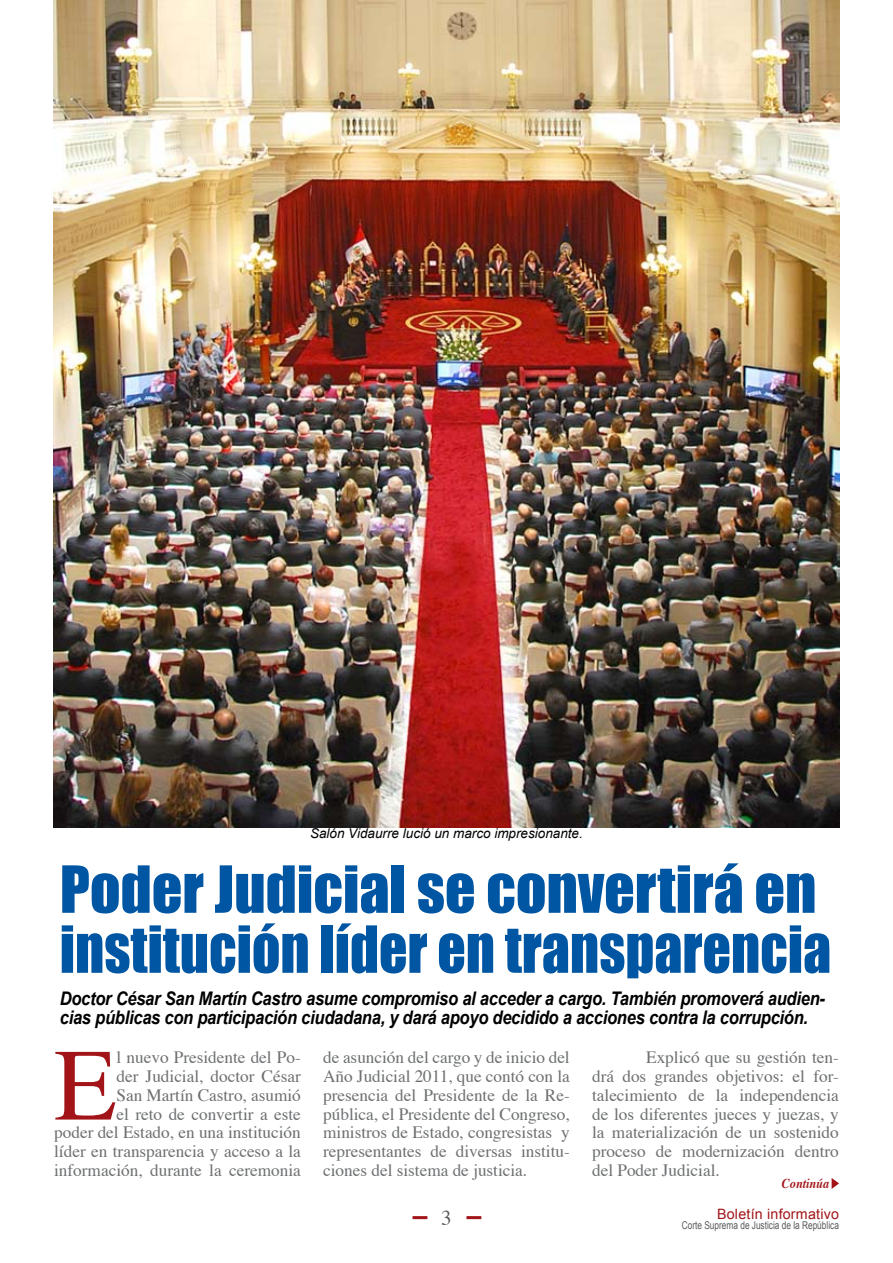
<style>
.page{position:relative;width:893px;height:1263px;background:#fff}
.page>*{position:absolute;margin:0;border:0;box-sizing:border-box;transform-origin:0 0}
.t1{font:102.3px "Times";color:#a21418}
.t2{font:60px/60px "Impact";color:#0056a2}
.t3{font:21px "Times";color:#58595b}
.t4{font:italic 700 18.75px/19.5px "Arial";letter-spacing:-.015em;color:#000;scale:.88 1}
.t5{font:17.25px/18.8px "Times";color:#6d6f71;text-align:justify}
.t6{font:14.25px "Arial";letter-spacing:.015em;color:#a21418}
.t7{font:italic 13.5px "Arial";color:#000}
.t8{font:italic 700 13.5px "Times";color:#a21418;scale:.9 1}
.t9{font:10.8px "Arial";color:#58595b;scale:.77 1}
</style>
<div class="page">
<hr style="left:413px;top:1216px;width:14px;height:3px;background:#a21418">
<hr style="left:466px;top:1216px;width:15px;height:3px;background:#a21418">
<img style="left:53px;top:0;width:787px;height:828px">
<svg style="left:832px;top:1178px;width:7px;height:11px"></svg>
<p class="t7" style="left:310px;top:825px;width:274px">Salón Vidaurre lució un marco impresionante.</p>
<h2 class="t2" style="left:60px;top:859px;width:773px">Poder Judicial se convertirá en institución líder en transparencia</h2>
<p class="t4" style="left:60px;top:989px;width:871px">Doctor César San Martín Castro asume compromiso al acceder a cargo. También promoverá audien&shy;cias públicas con participación ciudadana, y dará apoyo decidido a acciones contra la corrupción.</p>
<h1 class="t1" style="left:54px;top:989px;width:64px">E</h1>
<p class="t5" style="left:54px;top:1047px;width:248px;text-align:right">l nuevo Presidente del Po-<br>der Judicial, doctor César<br>San Martín Castro, asumió<br>el reto de convertir a este<br>poder del Estado, en una institución líder en transparencia y acceso a la información, durante la ceremonia</p>
<p class="t5" style="left:323px;top:1047px;width:248px">de asunción del cargo y de inicio del Año Judicial 2011, que contó con la presencia del Presidente de la Re&shy;pública, el Presidente del Congreso, ministros de Estado, congresistas y representantes de diversas institu&shy;ciones del sistema de justicia.</p>
<p class="t5" style="left:592px;top:1047px;width:248px;text-indent:54px">Explicó que su gestión ten&shy;drá dos grandes objetivos: el for&shy;talecimiento de la independencia de los diferentes jueces y juezas, y la materialización de un sostenido proceso de modernización dentro del Poder Judicial.</p>
<p class="t8" style="left:782px;top:1171px;width:54px">Continúa</p>
<p class="t3" style="left:441px;top:1198px;width:12px">3</p>
<p class="t6" style="left:717px;top:1205px;width:123px">Boletín informativo</p>
<p class="t9" style="left:682px;top:1218px;width:205px">Corte Suprema de Justicia de la República</p>
</div>
